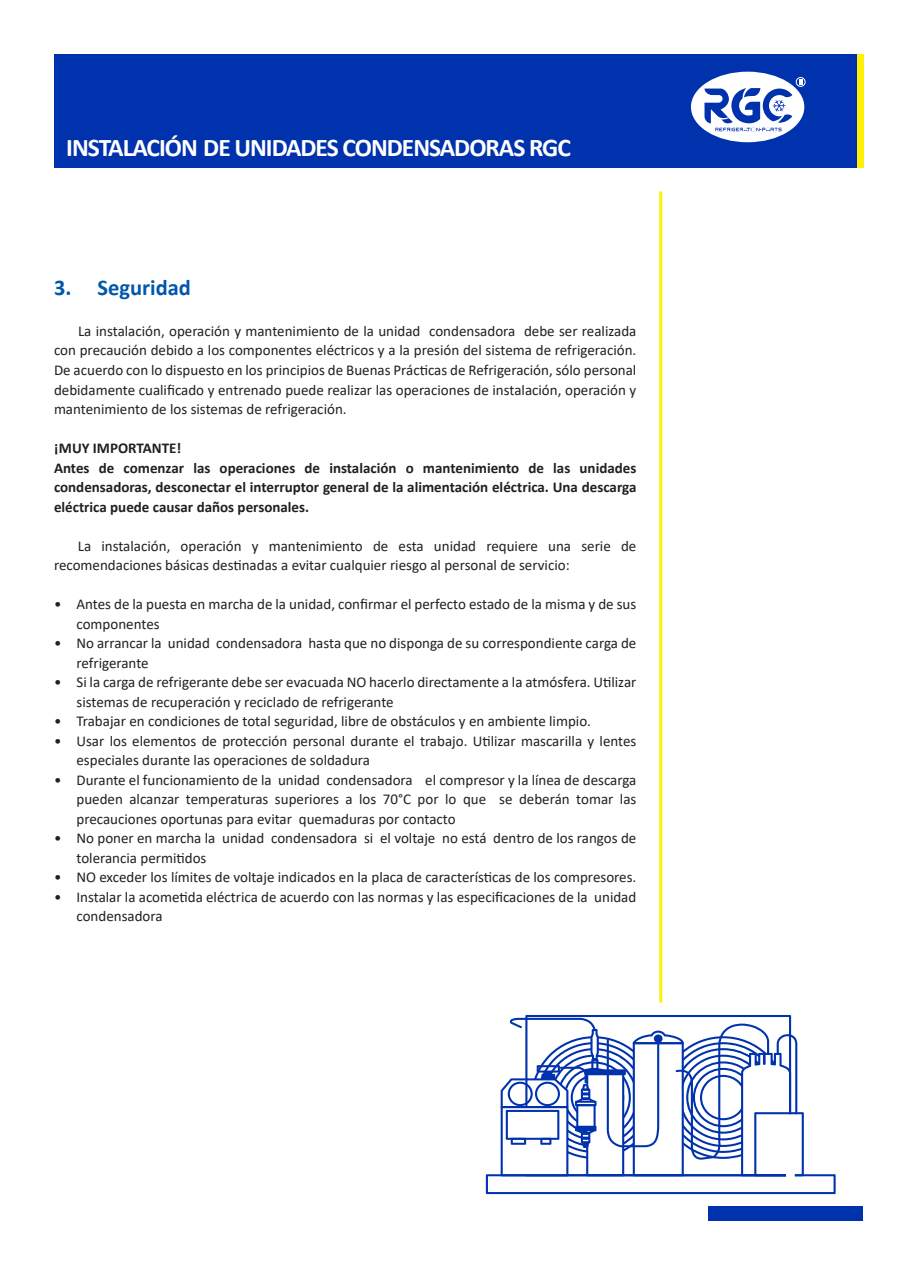
<style>
.page{position:relative;width:918px;height:1276px;background:#fff}
.page>*{position:absolute;margin:0;border:0;box-sizing:border-box;transform-origin:0 0}
.t1{font:700 25.5px "Calibri";letter-spacing:-.04em;color:#fff}
.t2{font:700 22.5px "Calibri";color:#0057ab}
.t3{font:15px/19.5px "Calibri";color:#231f20}
.t4{font:700 15px/19.5px "Calibri";color:#231f20;text-align:justify}
</style>
<div class="page">
<div style="left:857px;top:54px;width:7px;height:114px;background:#fff101"></div>
<div style="left:54px;top:54px;width:803px;height:114px;background:#0032ad"></div>
<svg style="left:691px;top:72px;width:115px;height:70px"></svg>
<div style="left:708px;top:1206px;width:155px;height:15px;background:#0032ad"></div>
<hr style="left:659px;top:191px;width:3px;height:811px;background:#fff101">
<svg style="left:486px;top:1015px;width:350px;height:179px"></svg>
<p class="t1" style="left:66px;top:129px;width:506px">INSTALACIÓN DE UNIDADES CONDENSADORAS RGC</p>
<p class="t2" style="left:54px;top:272px;width:139px">3. Seguridad</p>
<p class="t3" style="left:54px;top:321px;width:584px;text-align:justify;text-indent:24px">La instalación, operación y mantenimiento de la unidad condensadora debe ser realizada con precaución debido a los componentes eléctricos y a la presión del sistema de refrigeración.<br>De acuerdo con lo dispuesto en los principios de Buenas Prácticas de Refrigeración, sólo personal debidamente cualificado y entrenado puede realizar las operaciones de instalación, operación y mantenimiento de los sistemas de refrigeración.</p>
<p class="t4" style="left:54px;top:438px;width:129px">¡MUY IMPORTANTE!</p>
<p class="t4" style="left:54px;top:457px;width:584px">Antes de comenzar las operaciones de instalación o mantenimiento de las unidades condensadoras, desconectar el interruptor general de la alimentación eléctrica. Una descarga eléctrica puede causar daños personales.</p>
<p class="t3" style="left:54px;top:535px;width:584px;text-indent:24px">La instalación, operación y mantenimiento de esta unidad requiere una serie de recomendaciones básicas destinadas a evitar cualquier riesgo al personal de servicio:</p>
<p class="t3" style="left:76px;top:594px;width:561px;text-indent:-22px">• Antes de la puesta en marcha de la unidad, confirmar el perfecto estado de la misma y de sus componentes</p>
<p class="t3" style="left:76px;top:633px;width:561px;text-indent:-22px">• No arrancar la unidad condensadora hasta que no disponga de su correspondiente carga de refrigerante</p>
<p class="t3" style="left:76px;top:672px;width:561px;text-indent:-22px">• Si la carga de refrigerante debe ser evacuada NO hacerlo directamente a la atmósfera. Utilizar sistemas de recuperación y reciclado de refrigerante</p>
<p class="t3" style="left:54px;top:711px;width:539px">• Trabajar en condiciones de total seguridad, libre de obstáculos y en ambiente limpio.</p>
<p class="t3" style="left:76px;top:730px;width:561px;text-indent:-22px">• Usar los elementos de protección personal durante el trabajo. Utilizar mascarilla y lentes especiales durante las operaciones de soldadura</p>
<p class="t3" style="left:76px;top:769px;width:561px;text-align:justify;text-indent:-22px">• Durante el funcionamiento de la unidad condensadora el compresor y la línea de descarga pueden alcanzar temperaturas superiores a los 70°C por lo que se deberán tomar las precauciones oportunas para evitar quemaduras por contacto</p>
<p class="t3" style="left:76px;top:828px;width:561px;text-indent:-22px">• No poner en marcha la unidad condensadora si el voltaje no está dentro de los rangos de tolerancia permitidos</p>
<p class="t3" style="left:54px;top:867px;width:584px">• NO exceder los límites de voltaje indicados en la placa de características de los compresores.</p>
<p class="t3" style="left:76px;top:886px;width:561px;text-indent:-22px">• Instalar la acometida eléctrica de acuerdo con las normas y las especificaciones de la unidad condensadora</p>
</div>
